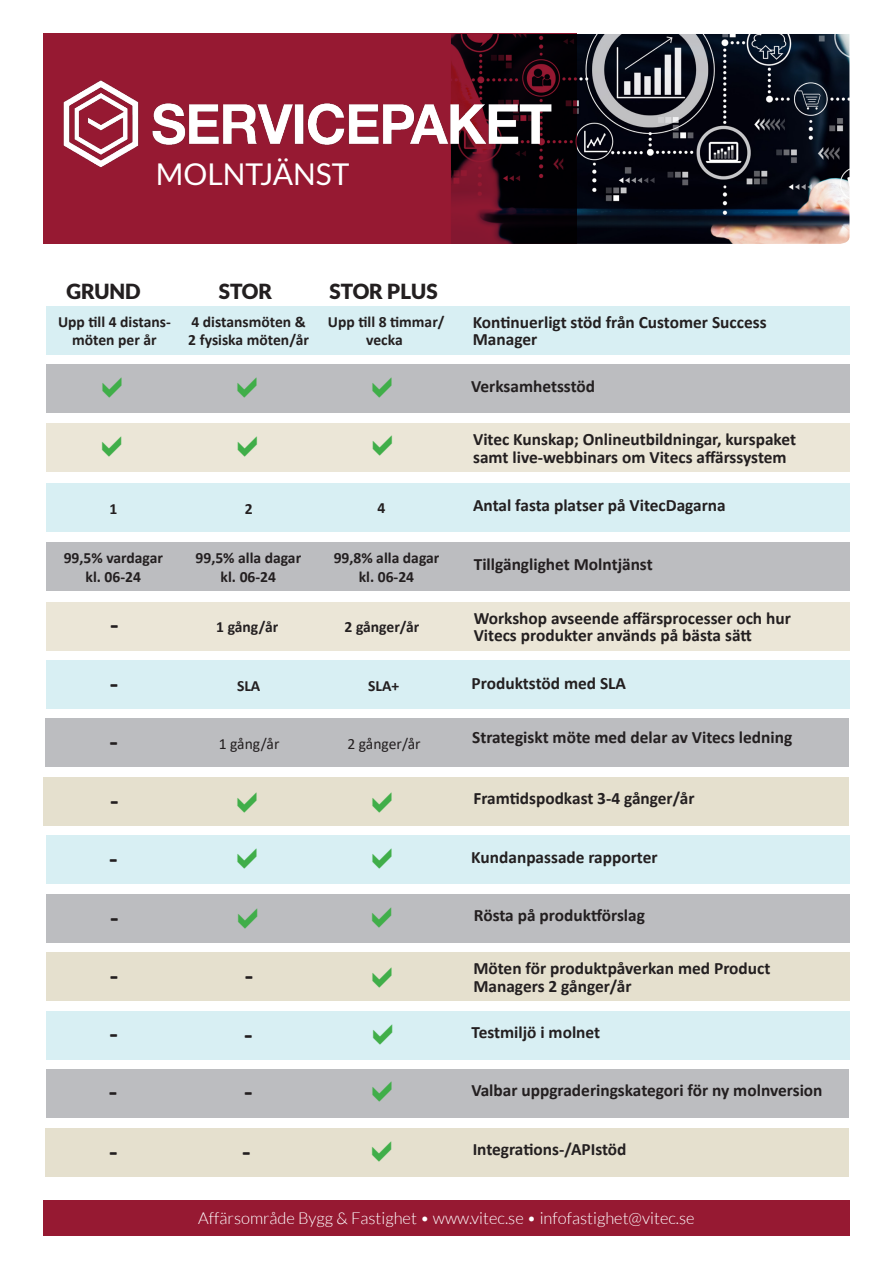
<style>
.page{position:relative;width:893px;height:1263px;background:#fff}
.page>*{position:absolute;margin:0;border:0;box-sizing:border-box;transform-origin:0 0}
.Heading_Black_38_pt{font:30px "Lato";color:#fff}
.t1{font:700 27.75px "Calibri";color:#231f20}
.t2{font:900 20.85px "Lato";color:#231f20}
.t3{font:700 17.4px/17.4px "Calibri";color:#231f20}
.t4{font:300 16.5px "Lato";color:#fff}
.t5{font:700 15.6px/18.8px "Calibri";color:#231f20;text-align:center}
.t6{font:15.6px "Calibri";color:#231f20}
</style>
<div class="page">
<img style="left:576px;top:34px;width:273px;height:210px">
<svg style="left:43px;top:33px;width:533px;height:211px;background:#7f152b"></svg>
<img style="left:61px;top:63px;width:517px;height:114px">
<div style="left:43px;top:1200px;width:806px;height:36px;background:#961932"></div>
<div style="left:46px;top:306px;width:803px;height:48px;background:#d8eff3"></div>
<div style="left:46px;top:364px;width:803px;height:49px;background:#bcbdc0"></div>
<div style="left:46px;top:423px;width:803px;height:49px;background:#ebe6d7"></div>
<div style="left:46px;top:484px;width:803px;height:48px;background:#d8eff3"></div>
<div style="left:46px;top:542px;width:803px;height:48px;background:#bcbdc0"></div>
<div style="left:46px;top:602px;width:803px;height:48px;background:#ebe6d7"></div>
<div style="left:46px;top:660px;width:803px;height:49px;background:#d8eff3"></div>
<div style="left:45px;top:718px;width:804px;height:49px;background:#bcbdc0"></div>
<div style="left:46px;top:836px;width:803px;height:48px;background:#d8eff3"></div>
<div style="left:46px;top:894px;width:803px;height:49px;background:#bcbdc0"></div>
<div style="left:46px;top:1011px;width:803px;height:48px;background:#d8eff3"></div>
<div style="left:46px;top:1128px;width:803px;height:49px;background:#e5e0ce"></div>
<div style="left:44px;top:777px;width:805px;height:49px;background:#e5e0ce"></div>
<div style="left:46px;top:953px;width:803px;height:48px;background:#e5e0ce"></div>
<div style="left:46px;top:1069px;width:803px;height:49px;background:#bcbdc0"></div>
<p class="Heading_Black_38_pt" style="left:156px;top:157px;width:195px">MOLNTJÄNST</p>
<p class="t2" style="left:66px;top:279px;width:76px">GRUND</p>
<p class="t2" style="left:219px;top:279px;width:55px">STOR</p>
<p class="t2" style="left:330px;top:279px;width:110px">STOR PLUS</p>
<p class="t5" style="left:58px;top:312px;width:114px">Upp till 4 distans&shy;möten per år</p>
<p class="t5" style="left:188px;top:312px;width:122px;text-align:left">4 distansmöten &amp;<br>2 fysiska möten/år</p>
<p class="t5" style="left:328px;top:312px;width:118px">Upp till 8 timmar/ vecka</p>
<p class="t3" style="left:473px;top:313px;width:295px">Kontinuerligt stöd från Customer Success<br>Manager</p>
<p class="t3" style="left:471px;top:377px;width:126px">Verksamhetsstöd</p>
<p class="t3" style="left:473px;top:430px;width:324px">Vitec Kunskap; Onlineutbildningar, kurspaket samt live-webbinars om Vitecs affärssystem</p>
<p class="t5" style="left:109px;top:499px;width:9px">1</p>
<p class="t5" style="left:245px;top:499px;width:9px">2</p>
<p class="t5" style="left:377px;top:498px;width:9px">4</p>
<p class="t3" style="left:473px;top:496px;width:254px">Antal fasta platser på VitecDagarna</p>
<p class="t5" style="left:64px;top:548px;width:101px">99,5% vardagar kl. 06-24</p>
<p class="t5" style="left:334px;top:548px;width:107px">99,8% alla dagar kl. 06-24</p>
<p class="t5" style="left:196px;top:548px;width:107px">99,5% alla dagar kl. 06-24</p>
<p class="t3" style="left:474px;top:555px;width:180px">Tillgänglighet Molntjänst</p>
<p class="t1" style="left:110px;top:604px;width:10px">-</p>
<p class="t5" style="left:216px;top:618px;width:64px">1 gång/år</p>
<p class="t5" style="left:345px;top:618px;width:76px">2 gånger/år</p>
<p class="t3" style="left:474px;top:609px;width:319px">Workshop avseende affärsprocesser och hur<br>Vitecs produkter används på bästa sätt</p>
<p class="t1" style="left:110px;top:663px;width:10px">-</p>
<p class="t5" style="left:237px;top:676px;width:25px">SLA</p>
<p class="t5" style="left:368px;top:676px;width:33px">SLA+</p>
<p class="t3" style="left:472px;top:674px;width:156px">Produktstöd med SLA</p>
<p class="t1" style="left:109px;top:721px;width:10px">-</p>
<p class="t6" style="left:219px;top:733px;width:62px">1 gång/år</p>
<p class="t6" style="left:347px;top:733px;width:75px">2 gånger/år</p>
<p class="t3" style="left:472px;top:728px;width:322px">Strategiskt möte med delar av Vitecs ledning</p>
<p class="t1" style="left:110px;top:780px;width:10px">-</p>
<p class="t1" style="left:109px;top:838px;width:10px">-</p>
<p class="t1" style="left:110px;top:897px;width:10px">-</p>
<p class="t1" style="left:110px;top:955px;width:10px">-</p>
<p class="t1" style="left:245px;top:955px;width:10px">-</p>
<p class="t1" style="left:109px;top:1013px;width:10px">-</p>
<p class="t1" style="left:244px;top:1014px;width:10px">-</p>
<p class="t3" style="left:473px;top:789px;width:223px">Framtidspodkast 3-4 gånger/år</p>
<p class="t3" style="left:471px;top:848px;width:188px">Kundanpassade rapporter</p>
<p class="t3" style="left:474px;top:906px;width:172px">Rösta på produktförslag</p>
<p class="t3" style="left:473px;top:960px;width:299px">Möten för produktpåverkan med Product<br>Managers 2 gånger/år</p>
<p class="t3" style="left:472px;top:1023px;width:130px">Testmiljö i molnet</p>
<p class="t1" style="left:109px;top:1071px;width:10px">-</p>
<p class="t1" style="left:244px;top:1071px;width:10px">-</p>
<p class="t3" style="left:471px;top:1081px;width:353px">Valbar uppgraderingskategori för ny molnversion</p>
<p class="t1" style="left:109px;top:1131px;width:10px">-</p>
<p class="t1" style="left:242px;top:1131px;width:10px">-</p>
<p class="t3" style="left:473px;top:1140px;width:155px">Integrations-/APIstöd</p>
<p class="t4" style="left:198px;top:1209px;width:498px">Affärsområde Bygg &amp; Fastighet • www.vitec.se • infofastighet@vitec.se</p>
</div>
